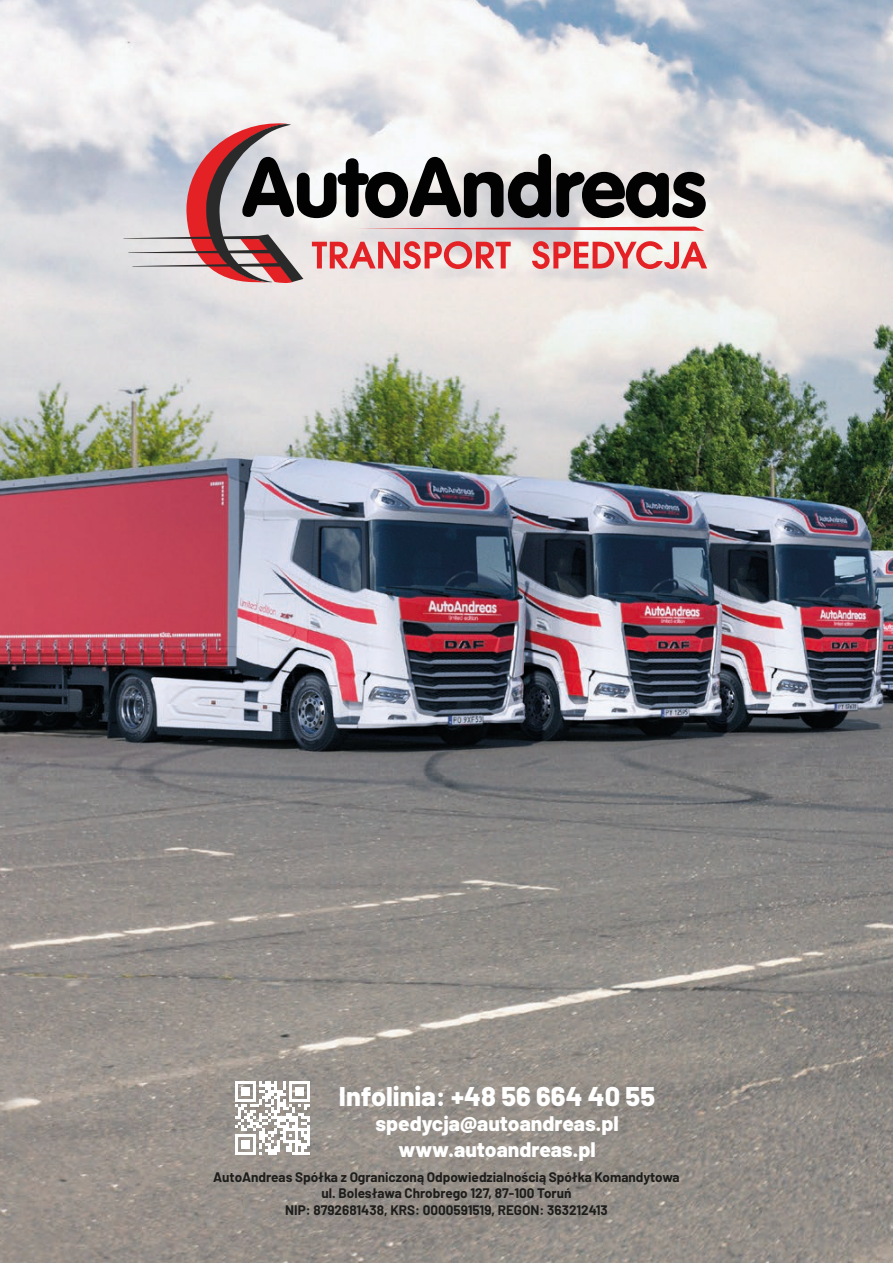
<style>
.page{position:relative;width:893px;height:1263px;background:#fff}
.page>*{position:absolute;margin:0;border:0;box-sizing:border-box;transform-origin:0 0}
.t1{font:800 27px "Barlow";color:#fff}
.t2{font:800 21px/25.2px "Barlow";color:#fff;text-align:center}
.t3{font:700 13.5px/16.5px "Barlow";color:#1d1d1b;text-align:center}
</style>
<div class="page">
<img style="left:0;top:0;width:893px;height:1263px">
<svg style="left:123px;top:123px;width:584px;height:160px;background:#bca8a9"></svg>
<svg style="left:235px;top:1080px;width:75px;height:75px"></svg>
<h1 class="t1" style="left:339px;top:1076px;width:318px">Infolinia: +48 56 664 40 55</h1>
<h2 class="t2" style="left:375px;top:1110px;width:245px">spedycja@autoandreas.pl www.autoandreas.pl</h2>
<p class="t3" style="left:213px;top:1167px;width:468px">AutoAndreas Spółka z Ograniczoną Odpowiedzialnością Spółka Komandytowa ul. Bolesława Chrobrego 127, 87-100 Toruń<br>NIP: 8792681438, KRS: 0000591519, REGON: 363212413</p>
</div>
